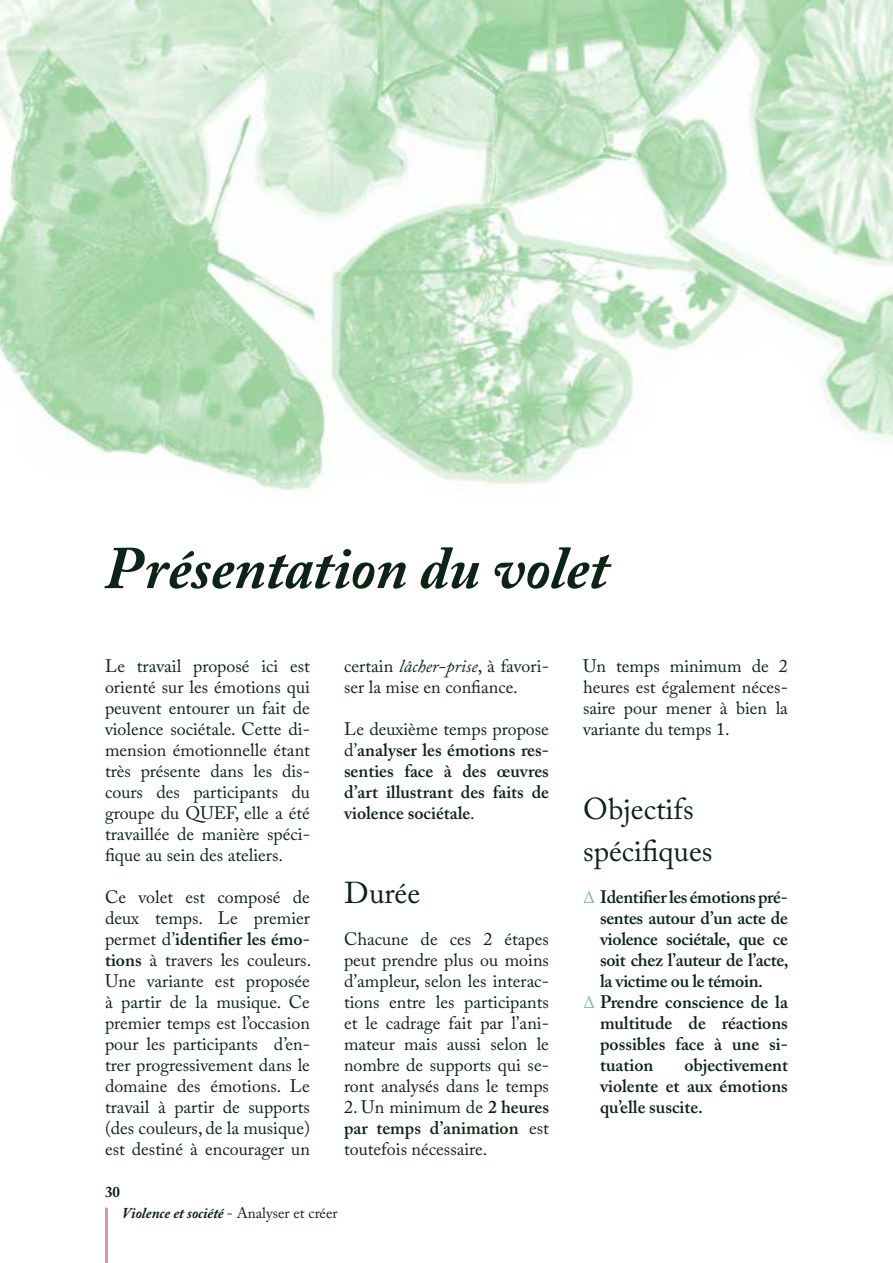
<style>
.page{position:relative;width:893px;height:1263px;background:#fff}
.page>*{position:absolute;margin:0;border:0;box-sizing:border-box;transform-origin:0 0}
.t1{font:italic 700 60px "Adobe Caslon Pro";color:#0b2415}
.t2{font:30px/42px "Adobe Caslon Pro";color:#0b2415}
.t3{font:18px/21px "Adobe Caslon Pro";color:#0b2415;text-align:justify}
.t4{font:600 18px/21px "Adobe Caslon Pro";color:#0b2415;text-align:justify}
.t5{font:italic 700 15px "Adobe Caslon Pro";color:#0b2415}
.t6{font:700 15px "Adobe Caslon Pro";color:#0b2415}
.s1{font-weight:600}
.s2{font-style:italic}
.s3{font-weight:400}
.s4{font-weight:400;font-style:normal}
.s5{font-weight:400;color:#72c380}
</style>
<div class="page">
<hr style="left:105px;top:1208px;width:3px;height:55px;background:#d396ab">
<img style="left:0;top:0;width:893px;height:490px">
<h1 class="t1" style="left:105px;top:532px;width:505px">Présentation du volet</h1>
<p class="t3" style="left:105px;top:655px;width:206px">Le travail proposé ici est orienté sur les émotions qui peuvent entourer un fait de violence sociétale. Cette di&shy;mension émotionnelle étant très présente dans les dis&shy;cours des participants du groupe du QUEF, elle a été travaillée de manière spéci&shy;fique au sein des ateliers.</p>
<p class="t3" style="left:105px;top:886px;width:208px">Ce volet est composé de deux temps. Le premier permet d’<span class="s1">identifier les émo&shy;tions</span> à travers les couleurs.<br>Une variante est proposée à partir de la musique. Ce premier temps est l’occasion pour les participants d’en&shy;trer progressivement dans le domaine des émotions. Le travail à partir de supports (des couleurs, de la musique) est destiné à encourager un</p>
<p class="t6" style="left:105px;top:1183px;width:16px">30</p>
<p class="t3" style="left:344px;top:655px;width:206px">certain <span class="s2">lâcher-prise</span>, à favori&shy;ser la mise en confiance.</p>
<p class="t4" style="left:344px;top:718px;width:206px"><span class="s3">Le deuxième temps propose d’</span>analyser les émotions res&shy;senties face à des œuvres d’art illustrant des faits de violence sociétale<span class="s3">.</span></p>
<h2 class="t2" style="left:344px;top:872px;width:78px">Durée</h2>
<p class="t3" style="left:344px;top:928px;width:206px">Chacune de ces 2 étapes peut prendre plus ou moins d’ampleur, selon les interac&shy;tions entre les participants et le cadrage fait par l’ani&shy;mateur mais aussi selon le nombre de supports qui se&shy;ront analysés dans le temps</p>
<p class="t3" style="left:344px;top:1096px;width:206px">2. Un minimum de <span class="s1">2 heures par temps d’animation</span> est toutefois nécessaire.</p>
<p class="t5" style="left:122px;top:1204px;width:217px">Violence et société <span class="s4">- Analyser et créer</span></p>
<p class="t3" style="left:583px;top:655px;width:206px">Un temps minimum de 2 heures est également néces&shy;saire pour mener à bien la variante du temps 1.</p>
<h2 class="t2" style="left:583px;top:788px;width:131px">Objectifs spécifiques</h2>
<p class="t4" style="left:583px;top:886px;width:206px"><span class="s5">∆</span> Identifier les émotions pré-</p>
<p class="t4" style="left:600px;top:907px;width:189px">sentes autour d’un acte de</p>
<p class="t4" style="left:600px;top:928px;width:189px">violence sociétale, que ce</p>
<p class="t4" style="left:600px;top:949px;width:190px">soit chez l’auteur de l’acte,</p>
<p class="t4" style="left:600px;top:970px;width:165px">la victime ou le témoin.</p>
<p class="t4" style="left:583px;top:991px;width:206px"><span class="s5">∆</span> Prendre conscience de la</p>
<p class="t4" style="left:600px;top:1012px;width:189px">multitude de réactions</p>
<p class="t4" style="left:600px;top:1033px;width:189px">possibles face à une si-</p>
<p class="t4" style="left:600px;top:1054px;width:55px">tuation</p>
<p class="t4" style="left:600px;top:1054px;width:189px;text-indent:84px">objectivement violente et aux émotions qu’elle suscite.</p>
</div>
